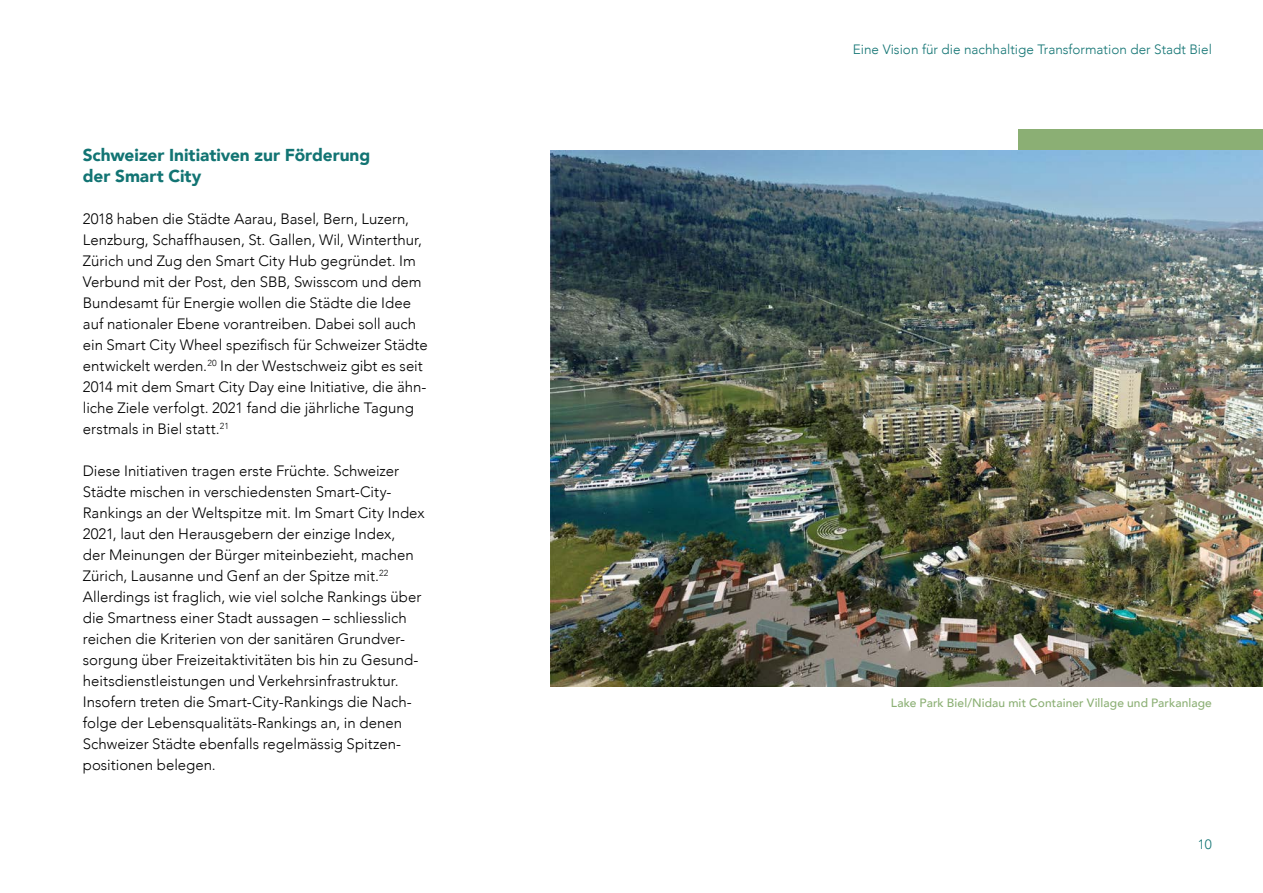
<style>
.page{position:relative;width:1263px;height:893px;background:#fff}
.page>*{position:absolute;margin:0;border:0;box-sizing:border-box;transform-origin:0 0}
._15_Subtitel{font:900 17.25px/21px "Avenir";letter-spacing:-.005em;color:#127473}
._20_Copy___Master{font:300 15px/21px "Avenir";color:#000}
.t1{font:300 13.5px "Avenir";color:#127473}
._40_Quelle{font:500 12px "Avenir";letter-spacing:.01em;color:#8baf74}
</style>
<div class="page">
<div style="left:1018px;top:130px;width:245px;height:21px;background:#8baf74"></div>
<img style="left:551px;top:151px;width:712px;height:535px">
<p class="_15_Subtitel" style="left:83px;top:144px;width:289px">Schweizer Initiativen zur Förderung der Smart City</p>
<p class="_20_Copy___Master" style="left:83px;top:209px;width:346px">2018 haben die Städte Aarau, Basel, Bern, Luzern, Lenzburg, Schaffhausen, St. Gallen, Wil, Winterthur, Zürich und Zug den Smart City Hub gegründet. Im Verbund mit der Post, den SBB, Swisscom und dem Bundesamt für Energie wollen die Städte die Idee auf nationaler Ebene vorantreiben. Dabei soll auch ein Smart City Wheel spezifisch für Schweizer Städte entwickelt werden.<sup>20</sup> In der Westschweiz gibt es seit 2014 mit dem Smart City Day eine Initiative, die ähn&shy;liche Ziele verfolgt. 2021 fand die jährliche Tagung erstmals in Biel statt.<sup>21</sup></p>
<p class="_20_Copy___Master" style="left:83px;top:461px;width:343px">Diese Initiativen tragen erste Früchte. Schweizer Städte mischen in verschiedensten Smart-City-Rankings an der Weltspitze mit. Im Smart City Index 2021, laut den Herausgebern der einzige Index,<br>der Meinungen der Bürger miteinbezieht, machen Zürich, Lausanne und Genf an der Spitze mit.<sup>22<br></sup>Allerdings ist fraglich, wie viel solche Rankings über die Smartness einer Stadt aussagen – schliesslich reichen die Kriterien von der sanitären Grundver&shy;sorgung über Freizeitaktivitäten bis hin zu Gesund&shy;heitsdienstleistungen und Verkehrsinfrastruktur.<br>Insofern treten die Smart-City-Rankings die Nach&shy;folge der Lebensqualitäts-Rankings an, in denen Schweizer Städte ebenfalls regelmässig Spitzen&shy;positionen belegen.</p>
<p class="t1" style="left:853px;top:42px;width:361px">Eine Vision für die nachhaltige Transformation der Stadt Biel</p>
<p class="_40_Quelle" style="left:891px;top:693px;width:322px">Lake Park Biel/Nidau mit Container Village und Parkanlage</p>
<p class="t1" style="left:1198px;top:836px;width:16px">10</p>
</div>
